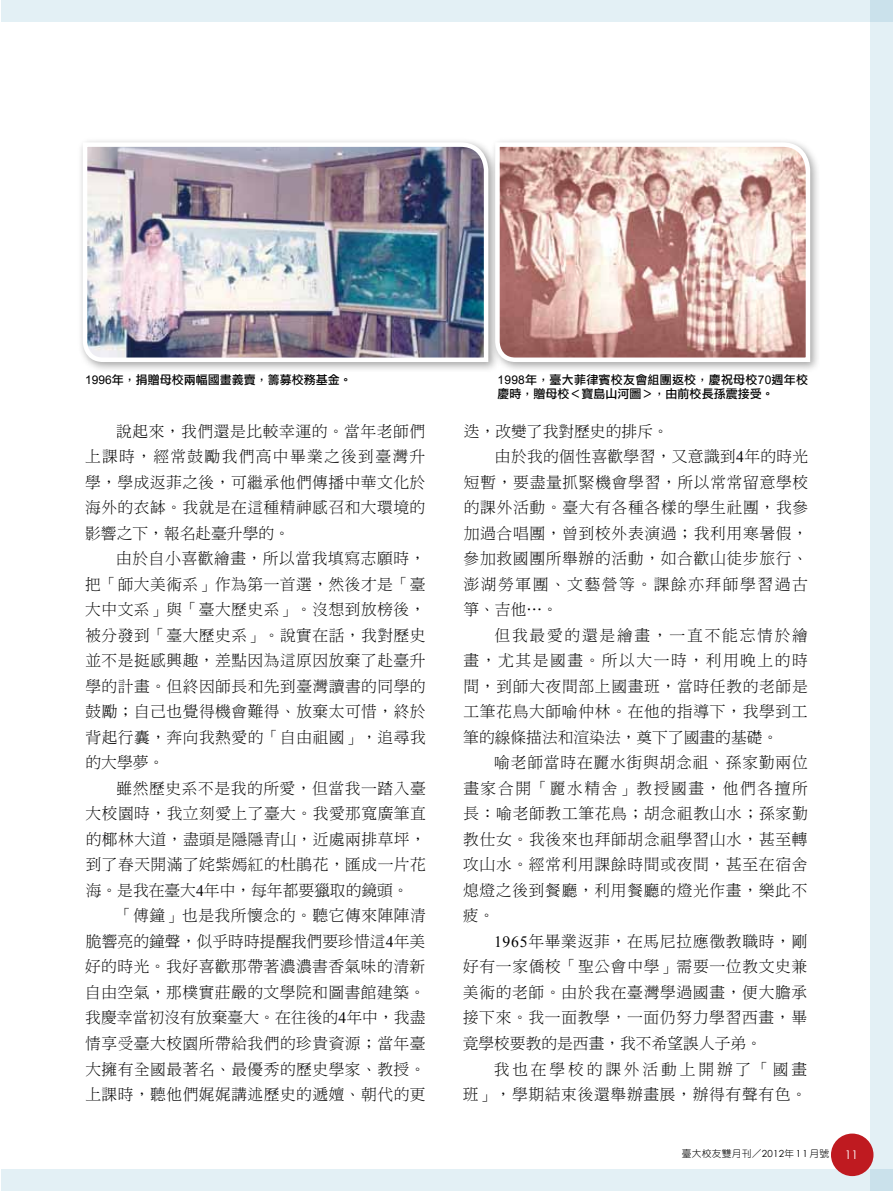
<style>
.page{position:relative;width:893px;height:1191px;background:#fff}
.page>*{position:absolute;margin:0;border:0;box-sizing:border-box;transform-origin:0 0}
.t1{font:15.75px/25.5px "DF Ming Std W3";letter-spacing:.045em;color:#000;text-align:justify}
.t2{font:15.75px "DF Ming Std W3";letter-spacing:.1em;color:#000}
.t3{font:15.75px "DF Ming Std W3";color:#000}
.t4{font:15.75px "DF Ming Std W3";letter-spacing:.02em;color:#000}
.t5{font:15.75px "DF Ming Std W3";letter-spacing:.11em;color:#000}
.t6{font:15.75px "DF Ming Std W3";letter-spacing:.18em;color:#000}
.t7{font:12px/14.4px "DF Li Hei Std W5";letter-spacing:.02em;color:#000}
.t8{font:12px "DF Li Hei Std W5";color:#000}
.t9{font:12px "Century Gothic";color:#fff}
.t10{font:9.75px "DF Yuan Std W3";letter-spacing:.025em;color:#000}
.s1{font-family:"Arial"}
.s2{font-family:"Times New Roman"}
.s3{font-family:"Century Gothic"}
</style>
<div class="page">
<div style="left:1px;top:0;width:892px;height:22px;background:#e3f0f5"></div>
<div style="left:871px;top:0;width:22px;height:1191px;background:#e3f0f5"></div>
<div style="left:1px;top:1169px;width:892px;height:22px;background:#e3f0f5"></div>
<div style="left:831px;top:1133px;width:42px;height:43px;background:#bf1a20;border-radius:50%"></div>
<div style="left:78px;top:137px;width:421px;height:236px;background:#000;opacity:.35"></div>
<img style="left:81px;top:140px;width:409px;height:224px">
<div style="left:490px;top:137px;width:331px;height:236px;background:#000;opacity:.35"></div>
<svg style="left:493px;top:140px;width:319px;height:224px;background:#d6b5ae"></svg>
<p class="t8" style="left:85px;top:373px;width:268px"><span class="s1">1996</span>年，捐贈母校兩幅國畫義賣，籌募校務基金。</p>
<p class="t7" style="left:497px;top:372px;width:312px"><span class="s1">1998</span>年，臺大菲律賓校友會組團返校，慶祝母校<span class="s1">70</span>週年校慶時，贈母校＜寶島山河圖＞，由前校長孫震接受。</p>
<p class="t1" style="left:85px;top:418px;width:342px;text-indent:31px">說起來，我們還是比較幸運的。當年老師們上課時，經常鼓勵我們高中畢業之後到臺灣升學，學成返菲之後，可繼承他們傳播中華文化於海外的衣缽。我就是在這種精神感召和大環境的影響之下，報名赴臺升學的。</p>
<p class="t1" style="left:85px;top:545px;width:342px;text-indent:31px">由於自小喜歡繪畫，所以當我填寫志願時，把「師大美術系」作為第一首選，然後才是「臺大中文系」與「臺大歷史系」。沒想到放榜後，被分發到「臺大歷史系」。說實在話，我對歷史並不是挺感興趣，差點因為這原因放棄了赴臺升學的計畫。但終因師長和先到臺灣讀書的同學的鼓勵；自己也覺得機會難得、放棄太可惜，終於背起行囊，奔向我熱愛的「自由祖國」，追尋我的大學夢。</p>
<p class="t1" style="left:86px;top:775px;width:342px;text-indent:31px">雖然歷史系不是我的所愛，但當我一踏入臺大校園時，我立刻愛上了臺大。我愛那寬廣筆直的椰林大道，盡頭是隱隱青山，近處兩排草坪，到了春天開滿了姹紫嫣紅的杜鵑花，匯成一片花海。是我在臺大<span class="s2">4</span>年中，每年都要獵取的鏡頭。</p>
<p class="t1" style="left:85px;top:902px;width:342px;text-indent:32px">「傅鐘」也是我所懷念的。聽它傳來陣陣清脆響亮的鐘聲，似乎時時提醒我們要珍惜這<span class="s2">4</span>年美好的時光。我好喜歡那帶著濃濃書香氣味的清新自由空氣，那樸實莊嚴的文學院和圖書館建築。我慶幸當初沒有放棄臺大。在往後的<span class="s2">4</span>年中，我盡情享受臺大校園所帶給我們的珍貴資源；當年臺大擁有全國最著名、最優秀的歷史學家、教授。上課時，聽他們娓娓講述歷史的遞嬗、朝代的更</p>
<p class="t3" style="left:464px;top:422px;width:206px">迭，改變了我對歷史的排斥。</p>
<p class="t4" style="left:495px;top:448px;width:315px">由於我的個性喜歡學習，又意識到<span class="s2">4</span>年的時光</p>
<p class="t1" style="left:464px;top:469px;width:346px">短暫，要盡量抓緊機會學習，所以常常留意學校</p>
<p class="t1" style="left:464px;top:494px;width:346px">的課外活動。臺大有各種各樣的學生社團，我參</p>
<p class="t1" style="left:464px;top:520px;width:346px">加過合唱團，曾到校外表演過；我利用寒暑假，</p>
<p class="t1" style="left:464px;top:545px;width:346px">參加救國團所舉辦的活動，如合歡山徒步旅行、</p>
<p class="t2" style="left:463px;top:575px;width:346px">澎湖勞軍團、文藝營等。課餘亦拜師學習過古</p>
<p class="t1" style="left:463px;top:596px;width:96px">箏、吉他⋯。</p>
<p class="t5" style="left:494px;top:626px;width:315px">但我最愛的還是繪畫，一直不能忘情於繪</p>
<p class="t2" style="left:464px;top:652px;width:346px">畫，尤其是國畫。所以大一時，利用晚上的時</p>
<p class="t1" style="left:463px;top:673px;width:346px">間，到師大夜間部上國畫班，當時任教的老師是</p>
<p class="t1" style="left:463px;top:698px;width:346px">工筆花鳥大師喻仲林。在他的指導下，我學到工</p>
<p class="t3" style="left:463px;top:728px;width:316px">筆的線條描法和渲染法，奠下了國畫的基礎。</p>
<p class="t1" style="left:494px;top:749px;width:315px">喻老師當時在麗水街與胡念祖、孫家勤兩位</p>
<p class="t2" style="left:463px;top:779px;width:346px">畫家合開「麗水精舍」教授國畫，他們各擅所</p>
<p class="t1" style="left:463px;top:800px;width:346px">長：喻老師教工筆花鳥；胡念祖教山水；孫家勤</p>
<p class="t1" style="left:463px;top:826px;width:346px">教仕女。我後來也拜師胡念祖學習山水，甚至轉</p>
<p class="t1" style="left:463px;top:851px;width:346px">攻山水。經常利用課餘時間或夜間，甚至在宿舍</p>
<p class="t1" style="left:463px;top:877px;width:346px">熄燈之後到餐廳，利用餐廳的燈光作畫，樂此不</p>
<p class="t1" style="left:463px;top:902px;width:33px">疲。</p>
<p class="t1" style="left:494px;top:928px;width:315px"><span class="s2">1965</span>年畢業返菲，在馬尼拉應徵教職時，剛</p>
<p class="t1" style="left:463px;top:953px;width:346px">好有一家僑校「聖公會中學」需要一位教文史兼</p>
<p class="t1" style="left:463px;top:979px;width:346px">美術的老師。由於我在臺灣學過國畫，便大膽承</p>
<p class="t1" style="left:463px;top:1004px;width:346px">接下來。我一面教學，一面仍努力學習西畫，畢</p>
<p class="t3" style="left:463px;top:1034px;width:301px">竟學校要教的是西畫，我不希望誤人子弟。</p>
<p class="t6" style="left:494px;top:1060px;width:315px">我也在學校的課外活動上開辦了「國畫</p>
<p class="t1" style="left:463px;top:1081px;width:346px">班」，學期結束後還舉辦畫展，辦得有聲有色。</p>
<p class="t10" style="left:682px;top:1148px;width:149px">臺大校友雙月刊／<span class="s3">2012</span>年<span class="s3">11</span>月號</p>
<p class="t9" style="left:845px;top:1146px;width:15px">11</p>
</div>
